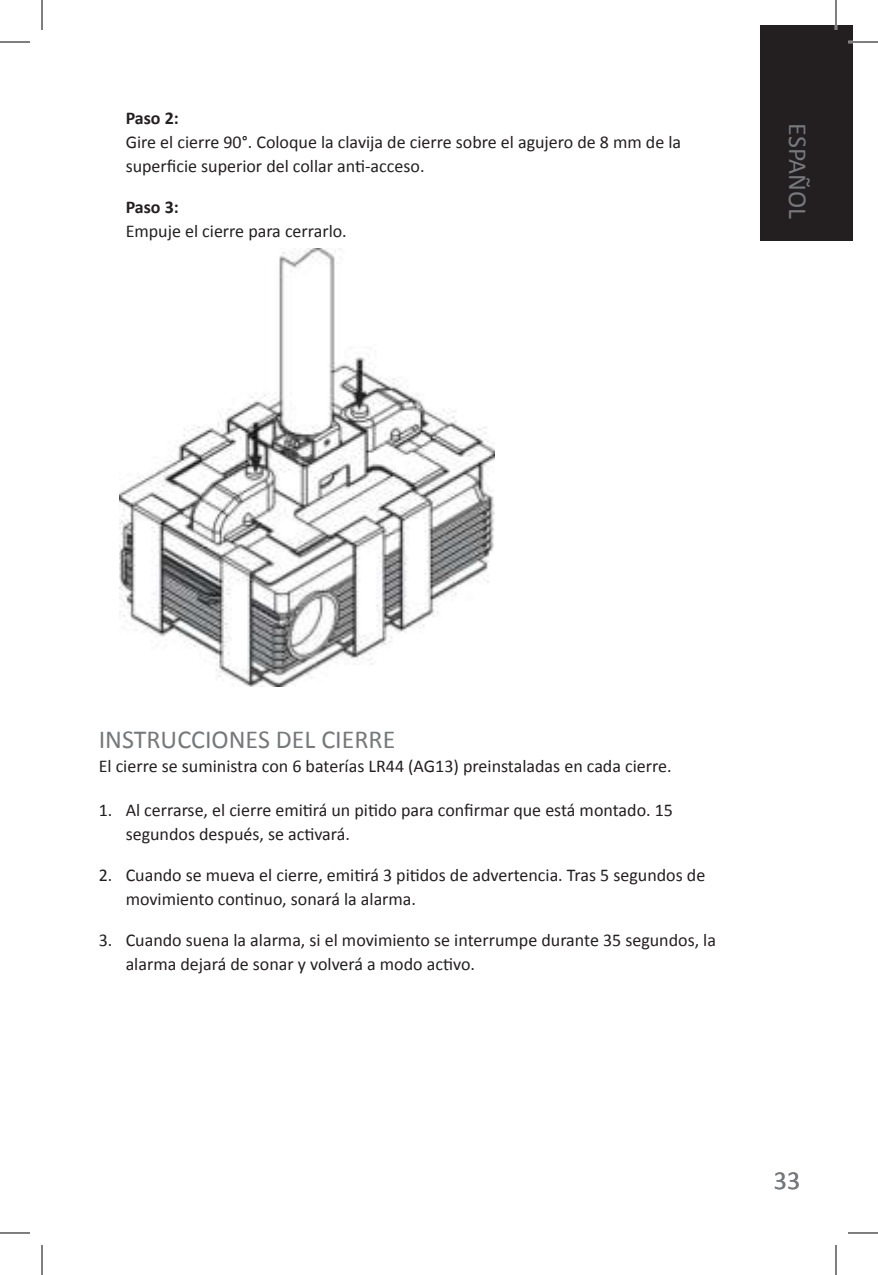
<style>
.page{position:relative;width:878px;height:1275px;background:#fff}
.page>*{position:absolute;margin:0;border:0;box-sizing:border-box;transform-origin:0 0}
.t1{font:26px "Calibri";color:#76787b}
.t2{font:18px/24px "Calibri";color:#231f20}
.t3{font:700 18px "Calibri";color:#231f20}
</style>
<div class="page">
<img style="left:119px;top:248px;width:376px;height:438px">
<div style="left:760px;top:25px;width:93px;height:215px;background:#231f20"></div>
<hr style="left:848px;top:41px;width:30px;height:2px;background:#fff">
<hr style="left:834px;top:0;width:3px;height:30px;background:#fff">
<hr style="left:0;top:42px;width:30px;height:1px;background:#000">
<hr style="left:848px;top:42px;width:30px;height:1px;background:#000">
<hr style="left:0;top:1232px;width:30px;height:1px;background:#000">
<hr style="left:848px;top:1232px;width:30px;height:1px;background:#000">
<hr style="left:42px;top:0;width:1px;height:30px;background:#000">
<hr style="left:42px;top:1245px;width:1px;height:30px;background:#000">
<hr style="left:835px;top:0;width:1px;height:30px;background:#000">
<hr style="left:835px;top:1245px;width:1px;height:30px;background:#000">
<p class="t3" style="left:126px;top:106px;width:55px">Paso 2:</p>
<p class="t2" style="left:126px;top:129px;width:557px">Gire el cierre 90°. Coloque la clavija de cierre sobre el agujero de 8 mm de la superficie superior del collar anti-acceso.</p>
<p class="t3" style="left:126px;top:195px;width:55px">Paso 3:</p>
<p class="t2" style="left:126px;top:218px;width:223px">Empuje el cierre para cerrarlo.</p>
<h1 class="t1" style="left:814px;top:123px;width:97px;rotate:90deg">ESPAñOL</h1>
<h1 class="t1" style="left:814px;top:128px;width:93px;rotate:90deg">ENGLISH</h1>
<h1 class="t1" style="left:99px;top:723px;width:298px">INSTRUCCIONES DEL CIERRE</h1>
<p class="t2" style="left:99px;top:753px;width:574px">El cierre se suministra con 6 baterías LR44 (AG13) preinstaladas en cada cierre.</p>
<p class="t2" style="left:126px;top:796px;width:549px;text-indent:-27px">1. Al cerrarse, el cierre emitirá un pitido para confirmar que está montado. 15 segundos después, se activará.</p>
<p class="t2" style="left:126px;top:862px;width:581px;text-indent:-27px">2. Cuando se mueva el cierre, emitirá 3 pitidos de advertencia. Tras 5 segundos de movimiento continuo, sonará la alarma.</p>
<p class="t2" style="left:126px;top:927px;width:592px;text-indent:-27px">3. Cuando suena la alarma, si el movimiento se interrumpe durante 35 segundos, la alarma dejará de sonar y volverá a modo activo.</p>
<h1 class="t1" style="left:774px;top:1164px;width:28px">33</h1>
</div>
